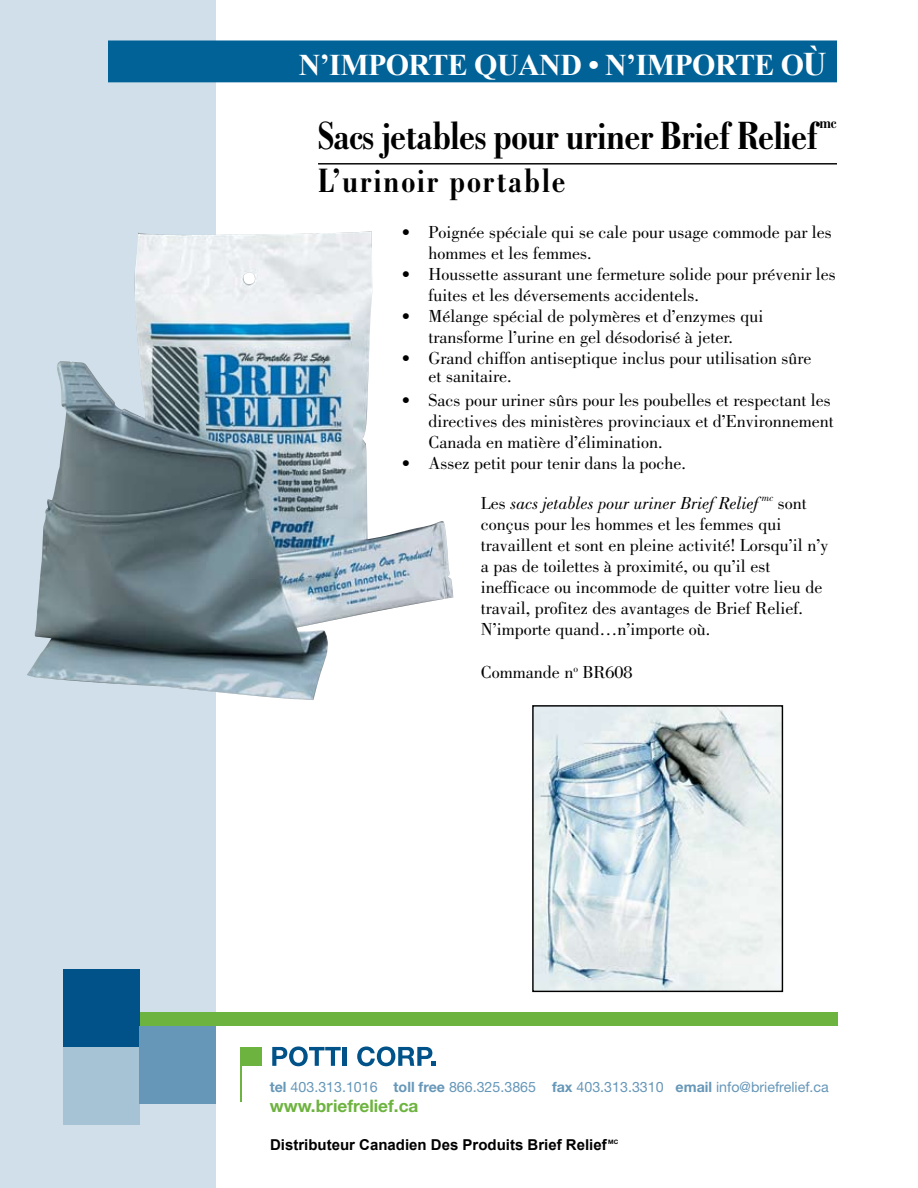
<style>
.page{position:relative;width:918px;height:1188px;background:#fff}
.page>*{position:absolute;margin:0;border:0;box-sizing:border-box;transform-origin:0 0}
.t1{font:700 condensed 42px "Bodoni";letter-spacing:-.015em;color:#000}
.t2{font:700 condensed 36px "Bodoni";letter-spacing:.05em;color:#000}
.t3{font:700 30px "Times New Roman";letter-spacing:-.02em;color:#fff}
.t4{font:18px/21px "Bodoni";color:#000}
.t5{font:700 condensed 17.55px "Bodoni";color:#000}
.t6{font:700 17.25px "Helvetica Neue";color:#6db33f}
.t7{font:700 15px "Arial";color:#000}
.t8{font:14.25px "Helvetica Neue";color:#6697b8}
.t9{font:700 6.15px "Helvetica Neue";color:#000}
.s1{font-size:33px}
.s2{font-style:italic}
.s3{font-weight:700}
</style>
<div class="page">
<div style="left:0;top:0;width:216px;height:1188px;background:#d0dfe9"></div>
<div style="left:109px;top:41px;width:727px;height:41px;background:#006297"></div>
<div style="left:108px;top:40px;width:729px;height:42px;border:1px solid #006297"></div>
<hr style="left:318px;top:163px;width:519px;height:2px;background:#000">
<img style="left:27px;top:231px;width:426px;height:469px">
<img style="left:534px;top:707px;width:247px;height:283px">
<div style="left:532px;top:705px;width:251px;height:287px;border:1px solid #000"></div>
<div style="left:240px;top:1047px;width:22px;height:19px;background:#6db33f"></div>
<hr style="left:240px;top:1047px;width:2px;height:55px;background:#6db33f">
<svg style="left:272px;top:1046px;width:69px;height:20px"></svg>
<hr style="left:343px;top:1047px;width:4px;height:19px;background:#005288">
<svg style="left:357px;top:1046px;width:79px;height:20px"></svg>
<div style="left:139px;top:1013px;width:699px;height:13px;background:#6db33f"></div>
<div style="left:63px;top:1047px;width:76px;height:78px;background:#a6c2d5"></div>
<div style="left:63px;top:969px;width:76px;height:78px;background:#005288"></div>
<div style="left:139px;top:1026px;width:77px;height:78px;background:#6697b8"></div>
<h3 class="t3" style="left:299px;top:44px;width:530px">N’IMPORTE QUAND • N’IMPORTE O<span class="s1">Ù</span></h3>
<h1 class="t1" style="left:318px;top:113px;width:502px">Sacs jetables pour uriner Brief Relief</h1>
<p class="t5" style="left:819px;top:113px;width:19px">mc</p>
<h2 class="t2" style="left:318px;top:161px;width:249px">L’urinoir portable</h2>
<p class="t4" style="left:429px;top:222px;width:405px;text-indent:-27px">• Poignée spéciale qui se cale pour usage commode par les hommes et les femmes.</p>
<p class="t4" style="left:429px;top:264px;width:409px;text-indent:-27px">• Houssette assurant une fermeture solide pour prévenir les fuites et les déversements accidentels.</p>
<p class="t4" style="left:402px;top:306px;width:363px;text-align:center">• Mélange spécial de polymères et d’enzymes qui transforme l’urine en gel désodorisé à jeter.</p>
<p class="t4" style="left:429px;top:349px;width:384px;line-height:18px;text-indent:-27px">• Grand chiffon antiseptique inclus pour utilisation sûre et sanitaire.</p>
<p class="t4" style="left:429px;top:390px;width:407px;text-indent:-27px">• Sacs pour uriner sûrs pour les poubelles et respectant les directives des ministères provinciaux et d’Environnement<br>Canada en matière d’élimination.</p>
<p class="t4" style="left:402px;top:453px;width:286px">• Assez petit pour tenir dans la poche.</p>
<p class="t4" style="left:481px;top:493px;width:349px">Les <span class="s2">sacs jetables pour uriner Brief Relief</span><sup>mc</sup> sont conçus pour les hommes et les femmes qui travaillent et sont en pleine activité! Lorsqu’il n’y a pas de toilettes à proximité, ou qu’il est inefficace ou incommode de quitter votre lieu de travail, profitez des avantages de Brief Relief.<br>N’importe quand…n’importe où.</p>
<p class="t4" style="left:481px;top:662px;width:153px">Commande n<sup>o</sup> BR608</p>
<p class="t8" style="left:270px;top:1079px;width:561px"><span class="s3">tel</span> 403.313.1016 <span class="s3">toll free</span> 866.325.3865 <span class="s3">fax</span> 403.313.3310 <span class="s3">email</span> info@briefrelief.ca</p>
<p class="t6" style="left:270px;top:1095px;width:150px">www.briefrelief.ca</p>
<p class="t7" style="left:270px;top:1135px;width:338px">Distributeur Canadien Des Produits Brief Relief</p>
<p class="t9" style="left:608px;top:1138px;width:12px">MC</p>
</div>
